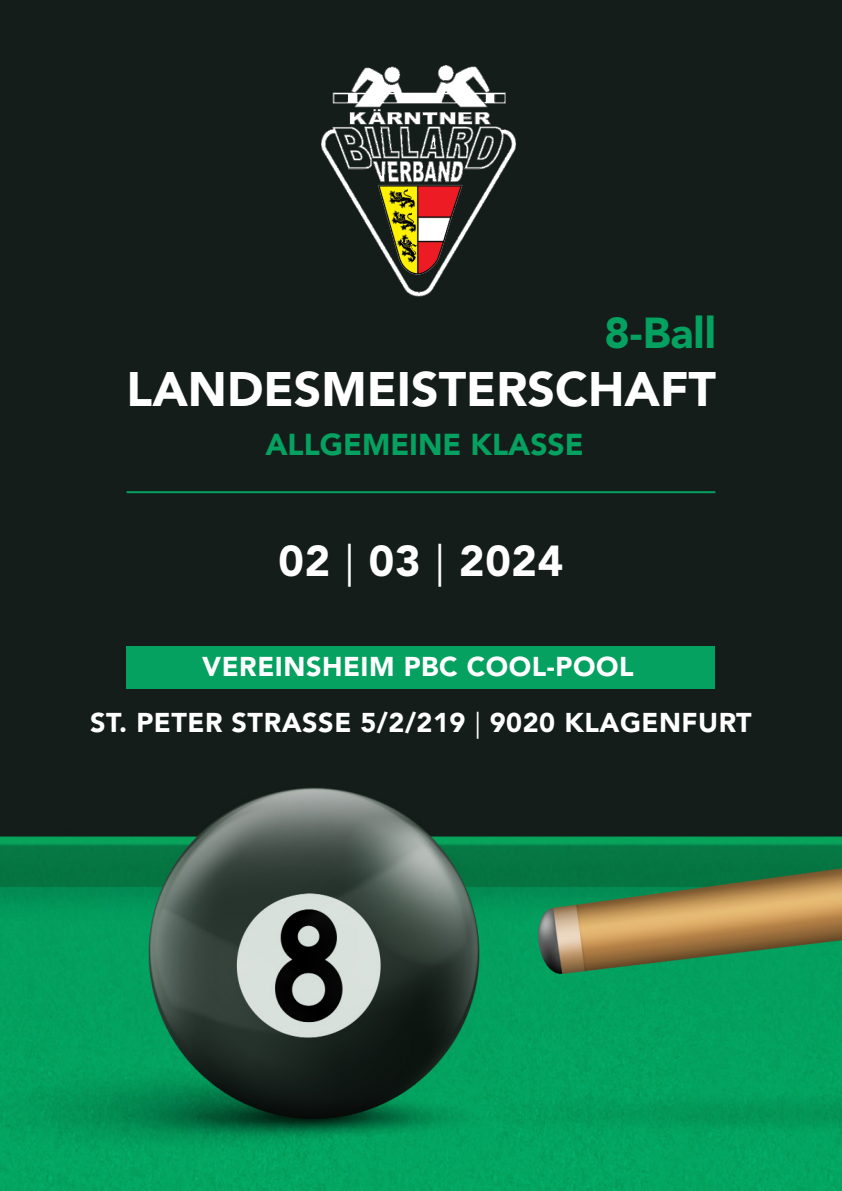
<style>
.page{position:relative;width:842px;height:1191px;background:#fff}
.page>*{position:absolute;margin:0;border:0;box-sizing:border-box;transform-origin:0 0}
.t1{font:900 48px "Avenir LT Pro";color:#fff}
.t2{font:900 43px "Avenir LT Pro";letter-spacing:.02em;color:#fff}
.t3{font:900 43px "Avenir LT Pro";color:#05a160}
.t4{font:900 30px "Avenir LT Pro";color:#05a160}
.t5{font:900 27px/55.3px "Avenir LT Pro";letter-spacing:.02em;color:#fff;text-align:center}
.s1{font-weight:400}
</style>
<div class="page">
<div style="left:0;top:0;width:842px;height:703px;background:#141d1a"></div>
<hr style="left:127px;top:491px;width:588px;height:2px;background:#05a160">
<img style="left:0;top:703px;width:842px;height:488px">
<div style="left:127px;top:646px;width:588px;height:42px;background:#05a160"></div>
<img style="left:318px;top:66px;width:200px;height:234px">
<p class="t3" style="left:604px;top:307px;width:113px">8-Ball</p>
<p class="t1" style="left:127px;top:360px;width:591px">LANDESMEISTERSCHAFT</p>
<p class="t4" style="left:265px;top:426px;width:320px">ALLGEMEINE KLASSE</p>
<p class="t2" style="left:279px;top:535px;width:286px">02 <span class="s1">|</span> 03 <span class="s1">|</span> 2024</p>
<p class="t5" style="left:90px;top:639px;width:663px">VEREINSHEIM PBC COOL-POOL<br>ST. PETER STRASSE 5/2/219 <span class="s1">|</span> 9020 KLAGENFURT</p>
</div>
